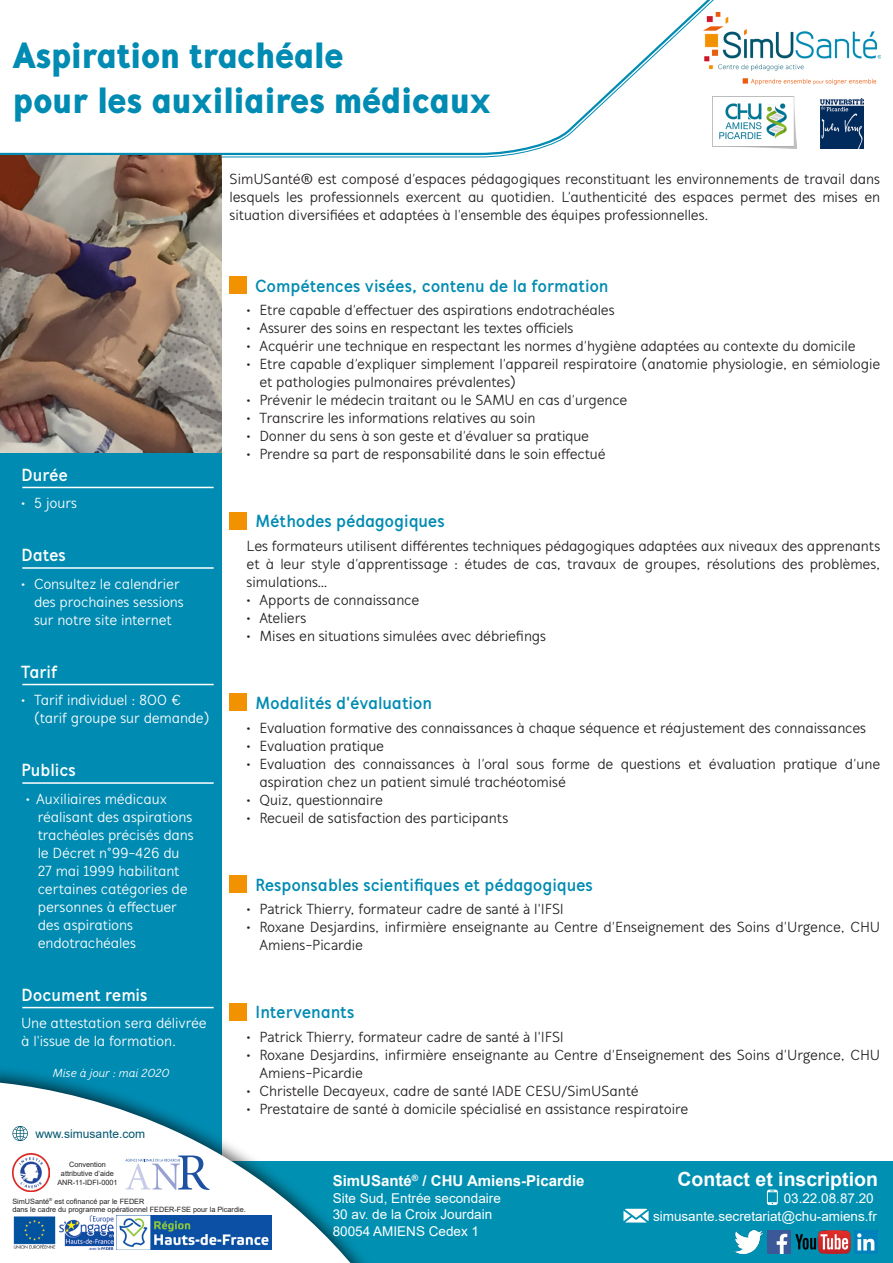
<style>
.page{position:relative;width:893px;height:1263px;background:#fff}
.page>*{position:absolute;margin:0;border:0;box-sizing:border-box;transform-origin:0 0}
.t1{font:900 37.5px/45px "Mucho Sans";letter-spacing:-.005em;color:#008bb2}
.t2{font:700 19.5px "Arial";color:#fff}
.t3{font:700 18px "Mucho Sans";letter-spacing:-.005em;color:#008bb2}
.t4{font:700 18px "Mucho Sans";color:#fff}
.t5{font:15px/18px "Mucho Sans";letter-spacing:-.005em;color:#231f20}
.t6{font:15px/18px "Mucho Sans";color:#fff}
.t7{font:700 15px "Arial";color:#fff}
.t8{font:13.5px/16.5px "Arial";color:#fff;text-align:right}
.t9{font:12px "Arial";color:#00566e}
.t10{font:italic 12px "Mucho Sans";color:#fff}
.t11{font:7.35px/8.7px "Arial";color:#231f20;text-align:center}
</style>
<div class="page">
<div style="left:0;top:14px;width:221px;height:1162px;background:#008bb2"></div>
<div style="left:0;top:1161px;width:893px;height:102px;background:#0090b2"></div>
<div style="left:0;top:1064px;width:382px;height:199px;background:#231f20;opacity:.75"></div>
<svg style="left:0;top:1082px;width:370px;height:181px;fill:#fff"></svg>
<img style="left:12px;top:1154px;width:38px;height:37px">
<svg style="left:125px;top:1155px;width:84px;height:35px;background:#d5dded"></svg>
<img style="left:12px;top:1215px;width:45px;height:35px">
<img style="left:59px;top:1215px;width:55px;height:35px">
<img style="left:117px;top:1215px;width:155px;height:35px">
<svg style="left:767px;top:1189px;width:11px;height:16px"></svg>
<svg style="left:623px;top:1209px;width:26px;height:13px"></svg>
<img style="left:12px;top:1126px;width:16px;height:15px">
<img style="left:795px;top:1230px;width:55px;height:23px">
<img style="left:855px;top:1230px;width:23px;height:23px">
<img style="left:734px;top:1230px;width:29px;height:23px">
<img style="left:767px;top:1230px;width:23px;height:23px">
<svg style="left:0;top:0;width:729px;height:156px"></svg>
<img style="left:703px;top:13px;width:178px;height:72px">
<img style="left:712px;top:97px;width:84px;height:51px">
<img style="left:820px;top:99px;width:43px;height:49px">
<img style="left:0;top:155px;width:221px;height:298px">
<div style="left:230px;top:276px;width:17px;height:17px;background:#f39200"></div>
<div style="left:230px;top:512px;width:17px;height:17px;background:#f39200"></div>
<div style="left:230px;top:694px;width:17px;height:17px;background:#f39200"></div>
<hr style="left:22px;top:487px;width:192px;height:1px;background:#fff">
<hr style="left:22px;top:567px;width:192px;height:2px;background:#fff">
<hr style="left:22px;top:684px;width:192px;height:1px;background:#fff">
<div style="left:230px;top:875px;width:17px;height:17px;background:#f39200"></div>
<div style="left:230px;top:1003px;width:17px;height:17px;background:#f39200"></div>
<hr style="left:22px;top:1007px;width:192px;height:1px;background:#fff">
<hr style="left:22px;top:782px;width:192px;height:2px;background:#fff">
<h1 class="t1" style="left:13px;top:32px;width:480px">Aspiration trachéale<br>pour les auxiliaires médicaux</h1>
<p class="t5" style="left:230px;top:170px;width:652px;text-align:justify">SimUSanté® est composé d’espaces pédagogiques reconstituant les environnements de travail dans lesquels les professionnels exercent au quotidien. L’authenticité des espaces permet des mises en situation diversifiées et adaptées à l’ensemble des équipes professionnelles.</p>
<p class="t3" style="left:255px;top:275px;width:355px">Compétences visées, contenu de la formation</p>
<p class="t4" style="left:21px;top:464px;width:48px">Durée</p>
<p class="t6" style="left:21px;top:494px;width:57px">• 5 jours</p>
<p class="t4" style="left:21px;top:544px;width:46px">Dates</p>
<p class="t6" style="left:34px;top:574px;width:151px;text-indent:-13px">• Consultez le calendrier des prochaines sessions sur notre site internet</p>
<p class="t4" style="left:21px;top:661px;width:38px">Tarif</p>
<p class="t6" style="left:34px;top:691px;width:177px;text-indent:-13px">• Tarif individuel : 800 € (tarif groupe sur demande)</p>
<p class="t4" style="left:21px;top:759px;width:56px">Publics</p>
<p class="t6" style="left:38px;top:789px;width:157px;text-indent:-12px">• Auxiliaires médicaux réalisant des aspirations trachéales précisés dans le Décret n°99-426 du<br>27 mai 1999 habilitant certaines catégories de personnes à effectuer des aspirations endotrachéales</p>
<p class="t4" style="left:21px;top:984px;width:128px">Document remis</p>
<p class="t6" style="left:21px;top:1014px;width:187px">Une attestation sera délivrée à l'issue de la formation.</p>
<p class="t10" style="left:52px;top:1066px;width:119px">Mise à jour : mai 2020</p>
<p class="t9" style="left:35px;top:1125px;width:111px">www.simusante.com</p>
<p class="t5" style="left:247px;top:301px;width:369px">• Etre capable d’effectuer des aspirations endotrachéales</p>
<p class="t5" style="left:247px;top:319px;width:328px">• Assurer des soins en respectant les textes officiels</p>
<p class="t5" style="left:247px;top:337px;width:610px">• Acquérir une technique en respectant les normes d’hygiène adaptées au contexte du domicile</p>
<p class="t5" style="left:259px;top:355px;width:622px;text-indent:-13px">• Etre capable d’expliquer simplement l’appareil respiratoire (anatomie physiologie, en sémiologie et pathologies pulmonaires prévalentes)</p>
<p class="t5" style="left:247px;top:391px;width:382px">• Prévenir le médecin traitant ou le SAMU en cas d’urgence</p>
<p class="t5" style="left:247px;top:409px;width:290px">• Transcrire les informations relatives au soin</p>
<p class="t5" style="left:247px;top:427px;width:344px">• Donner du sens à son geste et d’évaluer sa pratique</p>
<p class="t5" style="left:247px;top:445px;width:360px">• Prendre sa part de responsabilité dans le soin effectué</p>
<p class="t3" style="left:255px;top:510px;width:191px">Méthodes pédagogiques</p>
<p class="t5" style="left:247px;top:537px;width:635px;text-align:justify">Les formateurs utilisent différentes techniques pédagogiques adaptées aux niveaux des apprenants et à leur style d’apprentissage : études de cas, travaux de groupes, résolutions des problèmes, simulations…</p>
<p class="t5" style="left:247px;top:591px;width:174px">• Apports de connaissance</p>
<p class="t5" style="left:247px;top:609px;width:61px">• Ateliers</p>
<p class="t5" style="left:247px;top:627px;width:301px">• Mises en situations simulées avec débriefings</p>
<p class="t3" style="left:255px;top:692px;width:178px">Modalités d'évaluation</p>
<p class="t5" style="left:247px;top:719px;width:621px">• Evaluation formative des connaissances à chaque séquence et réajustement des connaissances</p>
<p class="t5" style="left:247px;top:737px;width:139px">• Evaluation pratique</p>
<p class="t5" style="left:259px;top:755px;width:622px;text-indent:-13px">• Evaluation des connaissances à l’oral sous forme de questions et évaluation pratique d’une aspiration chez un patient simulé trachéotomisé</p>
<p class="t5" style="left:247px;top:791px;width:138px">• Quiz, questionnaire</p>
<p class="t5" style="left:247px;top:809px;width:263px">• Recueil de satisfaction des participants</p>
<p class="t3" style="left:255px;top:874px;width:339px">Responsables scientifiques et pédagogiques</p>
<p class="t5" style="left:247px;top:900px;width:319px">• Patrick Thierry, formateur cadre de santé à l'IFSI</p>
<p class="t5" style="left:259px;top:918px;width:622px;text-indent:-13px">• Roxane Desjardins, infirmière enseignante au Centre d’Enseignement des Soins d’Urgence, CHU<br>Amiens-Picardie</p>
<p class="t3" style="left:255px;top:1001px;width:101px">Intervenants</p>
<p class="t5" style="left:247px;top:1028px;width:319px">• Patrick Thierry, formateur cadre de santé à l'IFSI</p>
<p class="t5" style="left:259px;top:1046px;width:622px;text-indent:-13px">• Roxane Desjardins, infirmière enseignante au Centre d’Enseignement des Soins d’Urgence, CHU<br>Amiens-Picardie</p>
<p class="t5" style="left:247px;top:1082px;width:393px">• Christelle Decayeux, cadre de santé IADE CESU/SimUSanté</p>
<p class="t5" style="left:247px;top:1100px;width:443px">• Prestataire de santé à domicile spécialisé en assistance respiratoire</p>
<p class="t11" style="left:57px;top:1160px;width:62px">Convention attributive d’aide<br>ANR-11-IDFI-0001</p>
<p class="t11" style="left:12px;top:1197px;width:235px;text-align:left">SimUSanté<sup>®</sup> est cofinancé par le FEDER<br>dans le cadre du programme opérationnel FEDER-FSE pour la Picardie.</p>
<p class="t8" style="left:653px;top:1188px;width:225px;line-height:18.5px">03.22.08.87.20 simusante.secretariat@chu-amiens.fr</p>
<h2 class="t2" style="left:677px;top:1165px;width:202px">Contact et inscription</h2>
<p class="t7" style="left:333px;top:1170px;width:253px">SimUSanté<sup>®</sup> / CHU Amiens-Picardie</p>
<p class="t8" style="left:333px;top:1189px;width:170px;text-align:left">Site Sud, Entrée secondaire<br>30 av. de la Croix Jourdain<br>80054 AMIENS Cedex 1</p>
</div>
